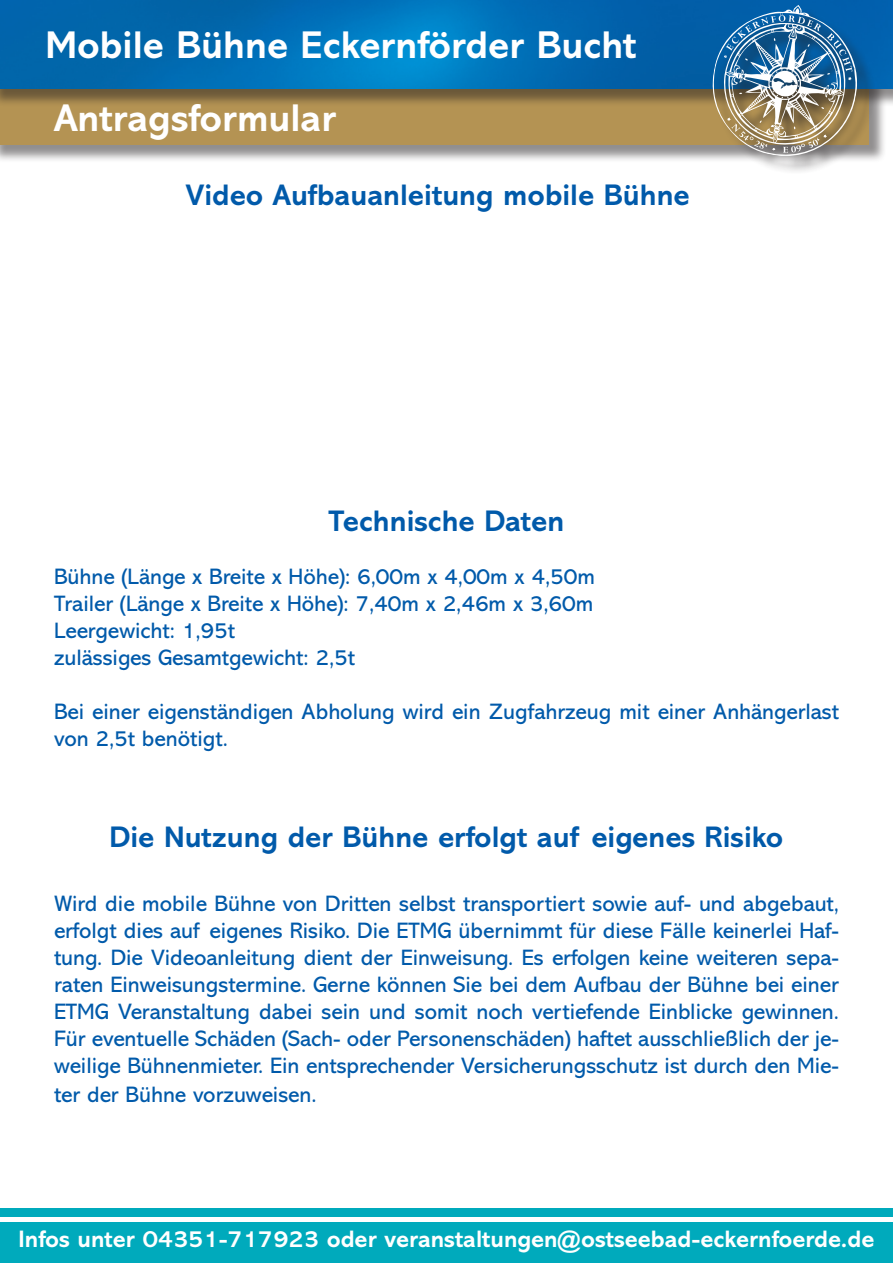
<style>
.page{position:relative;width:893px;height:1263px;background:#fff}
.page>*{position:absolute;margin:0;border:0;box-sizing:border-box;transform-origin:0 0}
.t1{font:700 39px "Abadi MT Pro";color:#fff}
.t2{font:700 30px "Abadi MT Pro";color:#015aaa}
.t3{font:700 24px "Abadi MT Pro";color:#fff}
.t4{font:22.5px/27px "Abadi MT Pro";color:#015aaa}
</style>
<div class="page">
<div style="left:0;top:43px;width:887px;height:120px;background:#231f20;opacity:.5"></div>
<div style="left:0;top:41px;width:868px;height:103px;background:#b49353"></div>
<div style="left:0;top:2px;width:893px;height:105px;background:#231f20;opacity:.5"></div>
<img style="left:0;top:0;width:893px;height:88px">
<div style="left:715px;top:8px;width:161px;height:166px;background:#231f20;opacity:.75"></div>
<svg style="left:711px;top:5px;width:147px;height:155px;background:#708a98"></svg>
<div style="left:0;top:1209px;width:893px;height:54px;background:#00aabc"></div>
<div style="left:0;top:1217px;width:893px;height:5px;background:#fff"></div>
<p class="t1" style="left:45px;top:22px;width:593px">Mobile Bühne Eckernförder Bucht</p>
<p class="t1" style="left:54px;top:96px;width:284px">Antragsformular</p>
<p class="t2" style="left:186px;top:177px;width:505px">Video Aufbauanleitung mobile Bühne</p>
<p class="t2" style="left:329px;top:504px;width:237px">Technische Daten</p>
<p class="t4" style="left:54px;top:563px;width:542px">Bühne (Länge x Breite x Höhe): 6,00m x 4,00m x 4,50m</p>
<p class="t4" style="left:54px;top:590px;width:541px">Trailer (Länge x Breite x Höhe): 7,40m x 2,46m x 3,60m</p>
<p class="t4" style="left:54px;top:617px;width:182px">Leergewicht: 1,95t</p>
<p class="t4" style="left:54px;top:644px;width:303px">zulässiges Gesamtgewicht: 2,5t</p>
<p class="t4" style="left:54px;top:698px;width:786px">Bei einer eigenständigen Abholung wird ein Zugfahrzeug mit einer Anhängerlast von 2,5t benötigt.</p>
<p class="t2" style="left:110px;top:819px;width:675px">Die Nutzung der Bühne erfolgt auf eigenes Risiko</p>
<p class="t4" style="left:54px;top:890px;width:786px;text-align:justify">Wird die mobile Bühne von Dritten selbst transportiert sowie auf- und abgebaut, erfolgt dies auf eigenes Risiko. Die ETMG übernimmt für diese Fälle keinerlei Haf&shy;tung. Die Videoanleitung dient der Einweisung. Es erfolgen keine weiteren sepa&shy;raten Einweisungstermine. Gerne können Sie bei dem Aufbau der Bühne bei einer ETMG Veranstaltung dabei sein und somit noch vertiefende Einblicke gewinnen.<br>Für eventuelle Schäden (Sach- oder Personenschäden) haftet ausschließlich der je&shy;weilige Bühnenmieter. Ein entsprechender Versicherungsschutz ist durch den Mie-</p>
<p class="t4" style="left:54px;top:1081px;width:264px">ter der Bühne vorzuweisen.</p>
<p class="t3" style="left:19px;top:1225px;width:857px">Infos unter 04351-717923 oder veranstaltungen@ostseebad-eckernfoerde.de</p>
</div>
